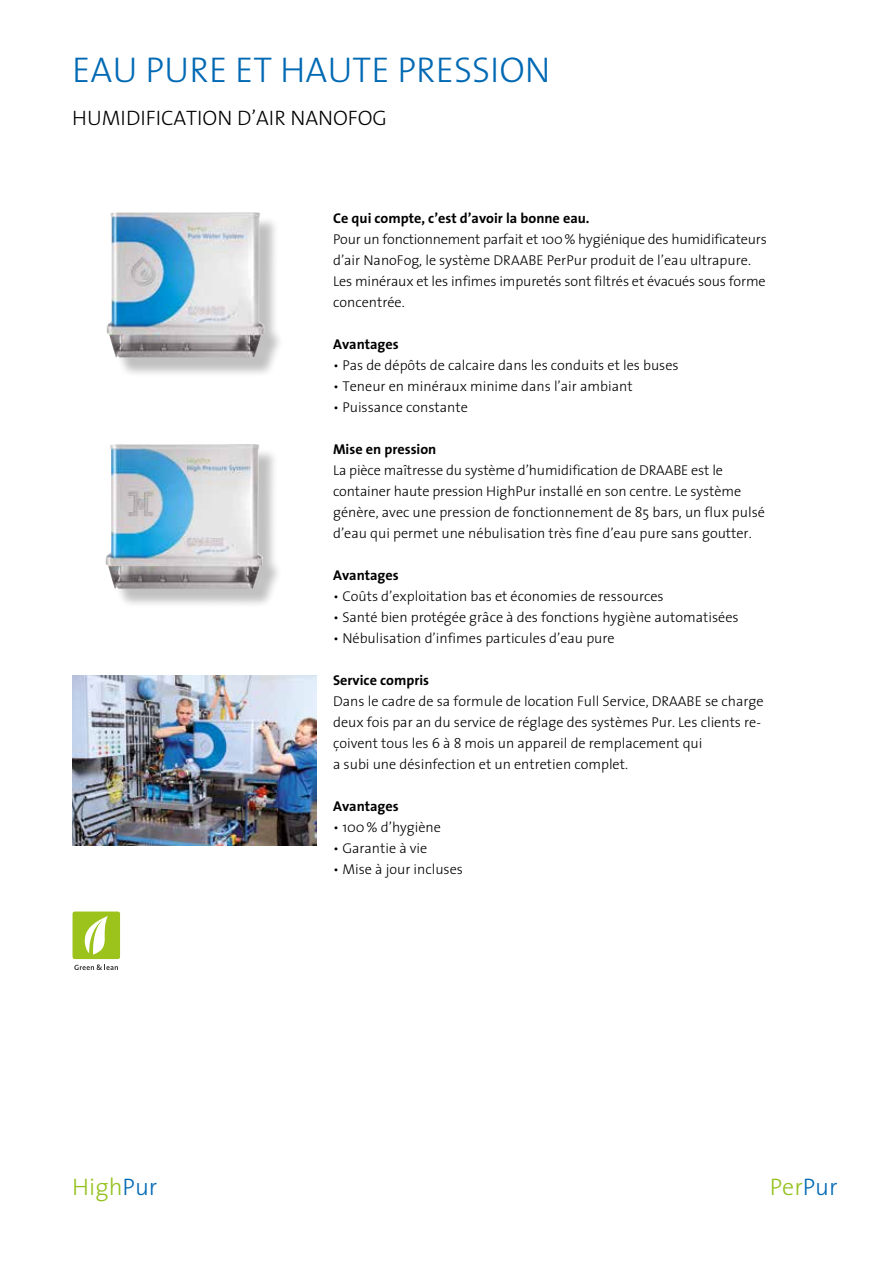
<style>
.page{position:relative;width:893px;height:1263px;background:#fff}
.page>*{position:absolute;margin:0;border:0;box-sizing:border-box;transform-origin:0 0}
.t1{font:300 36px "The Sans";color:#0069b4}
.t2{font:300 24px "The Sans";color:#95c11f}
.t3{font:300 21px "The Sans";color:#000}
.t4{font:300 14.25px/21px "The Sans";color:#000}
.t5{font:700 14.25px "The Sans";color:#000}
.s1{color:#0069b4}
</style>
<div class="page">
<svg style="left:72px;top:911px;width:48px;height:59px"></svg>
<img style="left:72px;top:675px;width:244px;height:171px">
<div style="left:109px;top:448px;width:174px;height:161px;background:#000;opacity:.25"></div>
<img style="left:106px;top:444px;width:157px;height:145px">
<div style="left:111px;top:216px;width:173px;height:162px;background:#000;opacity:.25"></div>
<img style="left:107px;top:212px;width:157px;height:146px">
<h1 class="t1" style="left:72px;top:40px;width:480px">EAU PURE ET HAUTE PRESSION</h1>
<h3 class="t3" style="left:72px;top:100px;width:316px">HUMIDIFICATION D’AIR NANOFOG</h3>
<h2 class="t2" style="left:72px;top:1167px;width:87px">High<span class="s1">Pur</span></h2>
<p class="t5" style="left:333px;top:206px;width:258px">Ce qui compte, c’est d’avoir la bonne eau.</p>
<p class="t4" style="left:333px;top:228px;width:435px">Pour un fonctionnement parfait et 100% hygiénique des humidificateurs d’air NanoFog, le système DRAABE PerPur produit de l’eau ultrapure.<br>Les minéraux et les infimes impuretés sont filtrés et évacués sous forme concentrée.</p>
<p class="t5" style="left:333px;top:332px;width:67px">Avantages</p>
<p class="t4" style="left:333px;top:354px;width:347px">• Pas de dépôts de calcaire dans les conduits et les buses</p>
<p class="t4" style="left:333px;top:375px;width:301px">• Teneur en minéraux minime dans l’air ambiant</p>
<p class="t4" style="left:333px;top:396px;width:136px">• Puissance constante</p>
<p class="t5" style="left:333px;top:437px;width:105px">Mise en pression</p>
<p class="t4" style="left:333px;top:459px;width:433px">La pièce maîtresse du système d’humidification de DRAABE est le container haute pression HighPur installé en son centre. Le système génère, avec une pression de fonctionnement de 85 bars, un flux pulsé d’eau qui permet une nébulisation très fine d’eau pure sans goutter.</p>
<p class="t5" style="left:333px;top:563px;width:67px">Avantages</p>
<p class="t4" style="left:333px;top:585px;width:332px">• Coûts d’exploitation bas et économies de ressources</p>
<p class="t4" style="left:333px;top:606px;width:407px">• Santé bien protégée grâce à des fonctions hygiène automatisées</p>
<p class="t4" style="left:333px;top:627px;width:283px">• Nébulisation d’infimes particules d’eau pure</p>
<p class="t5" style="left:333px;top:668px;width:98px">Service compris</p>
<p class="t4" style="left:333px;top:690px;width:432px">Dans le cadre de sa formule de location Full Service, DRAABE se charge deux fois par an du service de réglage des systèmes Pur. Les clients re&shy;çoivent tous les 6 à 8 mois un appareil de remplacement qui<br>a subi une désinfection et un entretien complet.</p>
<p class="t5" style="left:333px;top:794px;width:67px">Avantages</p>
<p class="t4" style="left:333px;top:816px;width:109px">• 100% d’hygiène</p>
<p class="t4" style="left:333px;top:837px;width:96px">• Garantie à vie</p>
<p class="t4" style="left:333px;top:858px;width:131px">• Mise à jour incluses</p>
<h2 class="t2" style="left:770px;top:1167px;width:69px">Per<span class="s1">Pur</span></h2>
</div>
